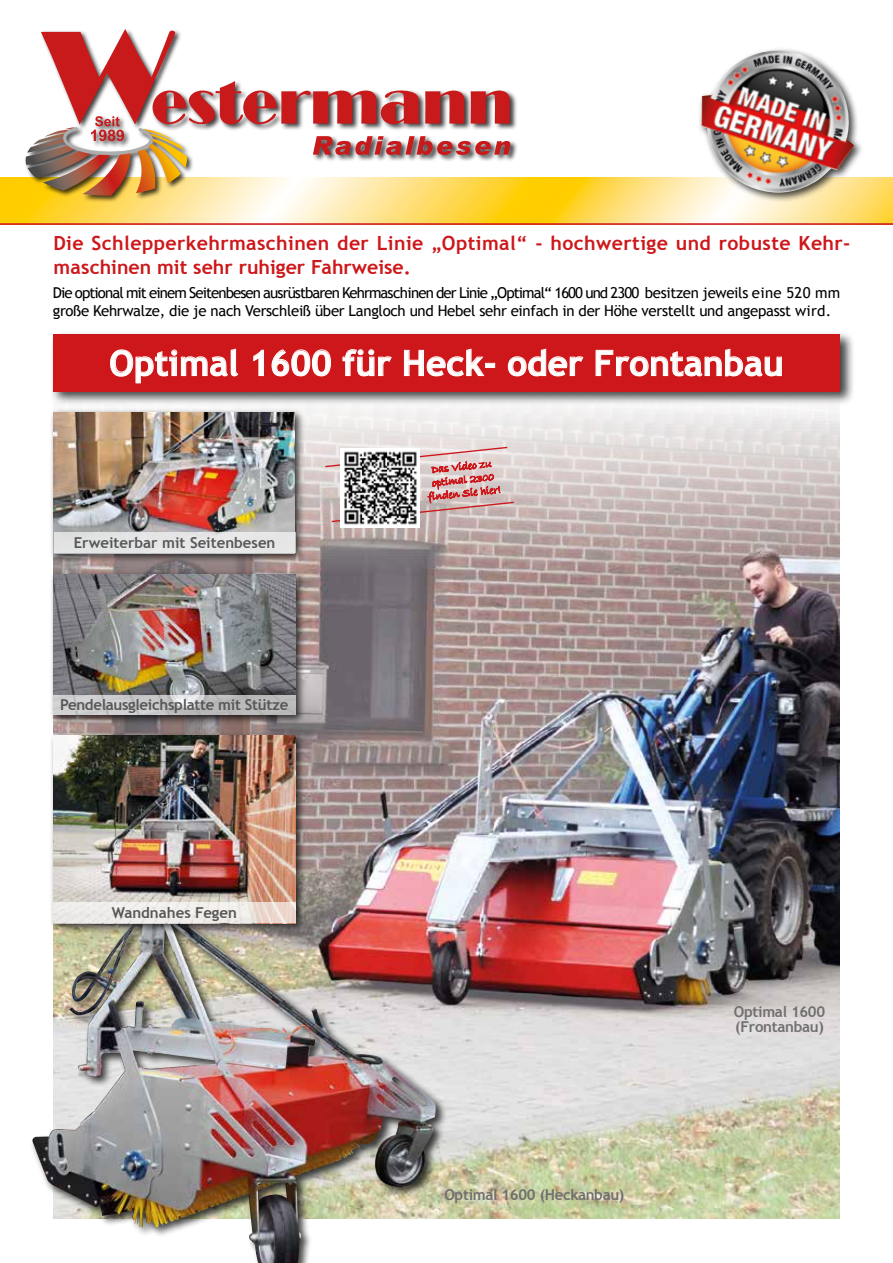
<style>
.page{position:relative;width:893px;height:1263px;background:#fff}
.page>*{position:absolute;margin:0;border:0;box-sizing:border-box;transform-origin:0 0}
.t1{font:700 35.25px "Trebuchet MS";color:#fff}
.t2{font:700 19.5px/23.4px "Trebuchet MS";letter-spacing:.02em;color:#cd171a}
.t3{font:15px/18px "Trebuchet MS";letter-spacing:-.02em;color:#000}
.t4{font:700 15px/15px "Trebuchet MS";letter-spacing:-.02em;color:#706f6f}
.t5{font:700 15px "Trebuchet MS";color:#575756}
.t6{font:700 15px "Trebuchet MS";letter-spacing:-.02em;color:#575756}
</style>
<div class="page">
<svg style="left:0;top:178px;width:893px;height:45px;background:#ffe075"></svg>
<hr style="left:0;top:223px;width:893px;height:2px;background:#cd171a">
<div style="left:697px;top:46px;width:167px;height:156px;background:#000;opacity:.75"></div>
<img style="left:701px;top:51px;width:156px;height:142px">
<div style="left:24px;top:28px;width:494px;height:175px;background:#000;opacity:.75"></div>
<svg style="left:26px;top:29px;width:484px;height:167px"></svg>
<div style="left:50px;top:331px;width:805px;height:75px;background:#000;opacity:.75"></div>
<div style="left:53px;top:334px;width:787px;height:57px;background:#cd171a"></div>
<svg style="left:110px;top:348px;width:129px;height:36px"></svg>
<svg style="left:253px;top:349px;width:11px;height:27px"></svg>
<svg style="left:271px;top:349px;width:60px;height:28px"></svg>
<svg style="left:342px;top:349px;width:50px;height:28px"></svg>
<svg style="left:404px;top:348px;width:81px;height:29px"></svg>
<div style="left:485px;top:363px;width:10px;height:5px;border:1px solid #fff"></div>
<svg style="left:508px;top:348px;width:76px;height:29px"></svg>
<svg style="left:595px;top:348px;width:187px;height:29px"></svg>
<img style="left:53px;top:398px;width:787px;height:820px">
<svg style="left:324px;top:446px;width:191px;height:77px;background:#d7b6b5"></svg>
<img style="left:340px;top:448px;width:79px;height:79px">
<div style="left:49px;top:570px;width:257px;height:155px;background:#000;opacity:.75"></div>
<img style="left:53px;top:574px;width:243px;height:121px">
<svg style="left:53px;top:695px;width:243px;height:20px;background:#c5c5c6"></svg>
<div style="left:49px;top:408px;width:256px;height:155px;background:#000;opacity:.75"></div>
<img style="left:53px;top:413px;width:242px;height:140px">
<div style="left:54px;top:532px;width:242px;height:21px;background:#e5e6e6"></div>
<div style="left:30px;top:906px;width:417px;height:357px;background:#000;opacity:.75"></div>
<img style="left:32px;top:908px;width:127px;height:320px">
<div style="left:49px;top:731px;width:257px;height:202px;background:#000;opacity:.75"></div>
<img style="left:53px;top:736px;width:243px;height:166px">
<svg style="left:53px;top:902px;width:243px;height:21px;fill:#efecea"></svg>
<h2 class="t2" style="left:53px;top:232px;width:799px">Die Schlepperkehrmaschinen der Linie „Optimal“ - hochwertige und robuste Kehr&shy;maschinen mit sehr ruhiger Fahrweise.</h2>
<p class="t3" style="left:53px;top:284px;width:789px">Die optional mit einem Seitenbesen ausrüstbaren Kehrmaschinen der Linie „Optimal“ 1600 und 2300 besitzen jeweils eine 520 mm große Kehrwalze, die je nach Verschleiß über Langloch und Hebel sehr einfach in der Höhe verstellt und angepasst wird.</p>
<h1 class="t1" style="left:109px;top:341px;width:676px">Optimal 1600 für Heck- oder Frontanbau</h1>
<p class="t5" style="left:74px;top:534px;width:203px">Erweiterbar mit Seitenbesen</p>
<p class="t6" style="left:60px;top:696px;width:230px">Pendelausgleichsplatte mit Stütze</p>
<p class="t5" style="left:112px;top:904px;width:127px">Wandnahes Fegen</p>
<p class="t4" style="left:444px;top:1187px;width:182px">Optimal 1600 (Heckanbau)</p>
<p class="t4" style="left:734px;top:1004px;width:93px">Optimal 1600 (Frontanbau)</p>
</div>
